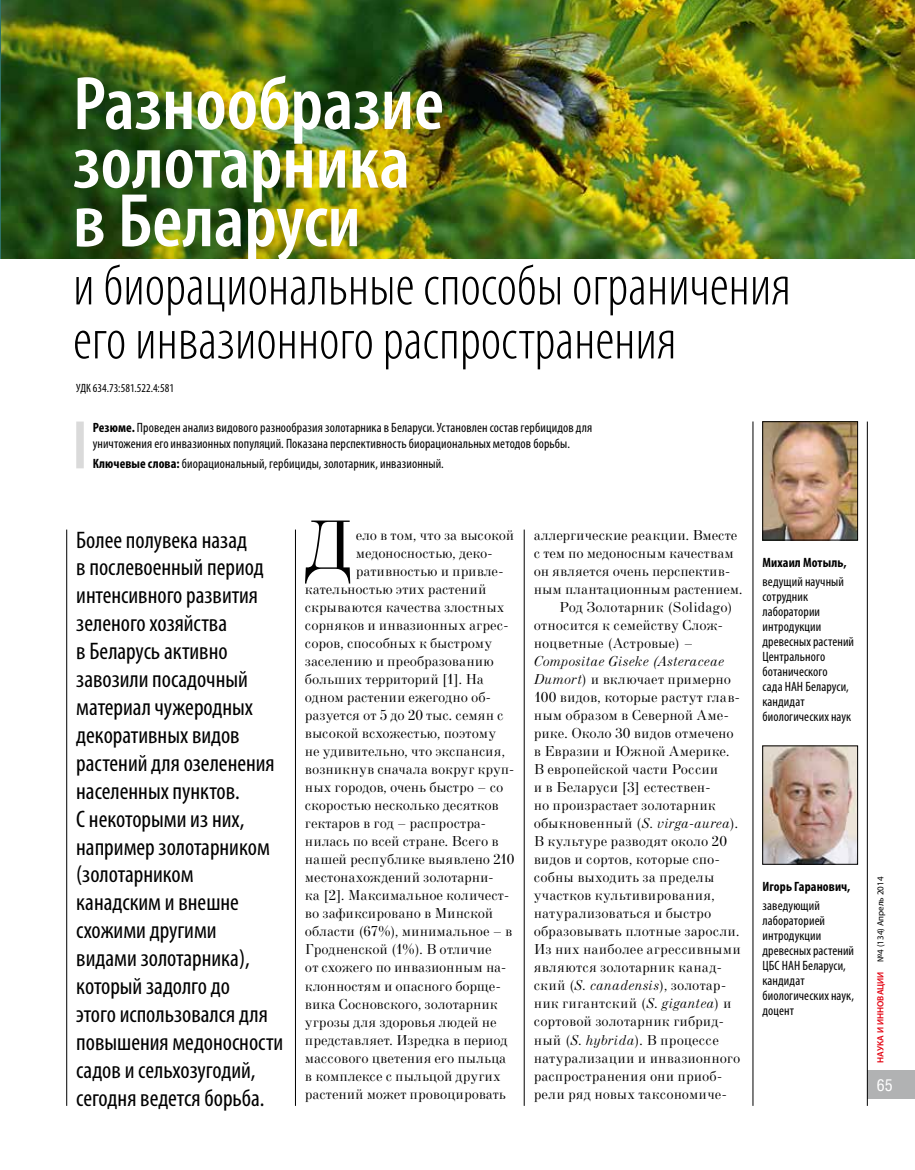
<style>
.page{position:relative;width:915px;height:1170px;background:#fff}
.page>*{position:absolute;margin:0;border:0;box-sizing:border-box;transform-origin:0 0}
.t1{font:600 condensed 76.5px/58.5px "Myriad Pro";color:#fff}
.t2{font:68.85px "New Standard C";color:#000}
.t3{font:300 condensed 57px/54px "Myriad Pro";color:#000}
.t4{font:condensed 24px/27.9px "Myriad Pro";color:#000}
.t5{font:16.5px "Helios Cond";color:#fff}
.t6{font:14.25px/18px "New Standard C";color:#000}
.t7{font:14.25px "New Standard C";letter-spacing:-.02em;color:#000}
.t8{font:condensed 13.5px/15px "Myriad Pro";letter-spacing:.01em;color:#000}
.t9{font:700 condensed 13.5px "Myriad Pro";letter-spacing:.005em;color:#000}
.t10{font:condensed 12px "Myriad Pro";letter-spacing:.005em;color:#000}
.t11{font:9px "Myriad Pro";color:#000}
.s1{font-weight:700}
.s2{font-style:italic}
.s3{font-weight:600;color:#e3000f}
</style>
<div class="page">
<div style="left:867px;top:1069px;width:47px;height:29px;background:#b1b2b3"></div>
<img style="left:1px;top:0;width:913px;height:258px">
<hr style="left:866px;top:421px;width:1px;height:684px;background:#000">
<hr style="left:66px;top:529px;width:1px;height:576px;background:#000">
<hr style="left:295px;top:529px;width:1px;height:576px;background:#000">
<hr style="left:523px;top:529px;width:1px;height:576px;background:#000">
<hr style="left:752px;top:421px;width:1px;height:684px;background:#000">
<div style="left:76px;top:421px;width:8px;height:47px;background:#dadada"></div>
<img style="left:764px;top:423px;width:91px;height:115px">
<div style="left:762px;top:421px;width:95px;height:119px;border:1px solid #000"></div>
<img style="left:764px;top:747px;width:91px;height:115px">
<div style="left:762px;top:745px;width:95px;height:119px;border:1px solid #000"></div>
<hr style="left:0;top:52px;width:2px;height:57px;background:#5f0749;opacity:.71">
<h1 class="t1" style="left:73px;top:76px;width:372px">Разнообразие золотарника в Беларуси</h1>
<h3 class="t3" style="left:73px;top:260px;width:719px">и биорациональные способы ограничения его инвазионного распространения</h3>
<p class="t10" style="left:76px;top:382px;width:99px">УДК 634.73:581.522.4:581</p>
<p class="t8" style="left:93px;top:419px;width:501px;line-height:16.2px"><span class="s1">Резюме.</span> Проведен анализ видового разнообразия золотарника в Беларуси. Установлен состав гербицидов для уничтожения его инвазионных популяций. Показана перспективность биорациональных методов борьбы.</p>
<p class="t8" style="left:93px;top:456px;width:352px"><span class="s1">Ключевые слова:</span> биорациональный, гербициды, золотарник, инвазионный.</p>
<p class="t4" style="left:76px;top:526px;width:208px">Более полувека назад<br>в послевоенный период интенсивного развития зеленого хозяйства<br>в Беларусь активно завозили посадочный материал чужеродных декоративных видов растений для озеленения населенных пунктов.<br>С некоторыми из них, например золотарником (золотарником канадским и внешне схожими другими видами золотарника), который задолго до<br>этого использовался для повышения медоносности садов и сельхозугодий, сегодня ведется борьба.</p>
<h2 class="t2" style="left:302px;top:507px;width:52px">Д</h2>
<p class="t7" style="left:356px;top:527px;width:160px">ело в том, что за высокой</p>
<p class="t7" style="left:356px;top:545px;width:138px">медоносностью, деко-</p>
<p class="t6" style="left:356px;top:562px;width:149px">ративностью и привле-</p>
<p class="t6" style="left:305px;top:580px;width:183px">кательностью этих растений</p>
<p class="t6" style="left:305px;top:598px;width:201px">скрываются качества злостных</p>
<p class="t6" style="left:305px;top:616px;width:205px">сорняков и инвазионных агрес-</p>
<p class="t6" style="left:305px;top:634px;width:188px">соров, способных к быстрому</p>
<p class="t6" style="left:305px;top:652px;width:190px">заселению и преобразованию</p>
<p class="t6" style="left:305px;top:670px;width:180px">больших территорий [1]. На</p>
<p class="t6" style="left:305px;top:688px;width:188px">одном растении ежегодно об-</p>
<p class="t6" style="left:305px;top:706px;width:200px">разуется от 5 до 20 тыс. семян с</p>
<p class="t6" style="left:305px;top:724px;width:192px">высокой всхожестью, поэтому</p>
<p class="t6" style="left:305px;top:742px;width:202px">не удивительно, что экспансия,</p>
<p class="t6" style="left:305px;top:760px;width:211px">возникнув сначала вокруг круп-</p>
<p class="t6" style="left:305px;top:778px;width:200px">ных городов, очень быстро – со</p>
<p class="t6" style="left:305px;top:796px;width:195px">скоростью несколько десятков</p>
<p class="t6" style="left:305px;top:814px;width:183px">гектаров в год – распростра-</p>
<p class="t6" style="left:305px;top:832px;width:195px">нилась по всей стране. Всего в</p>
<p class="t6" style="left:305px;top:850px;width:211px">нашей республике выявлено 210</p>
<p class="t6" style="left:305px;top:868px;width:190px">местонахождений золотарни-</p>
<p class="t6" style="left:305px;top:886px;width:206px">ка [2]. Максимальное количест-</p>
<p class="t7" style="left:305px;top:905px;width:190px">во зафиксировано в Минской</p>
<p class="t6" style="left:305px;top:922px;width:209px">области (67%), минимальное – в</p>
<p class="t6" style="left:305px;top:940px;width:188px">Гродненской (1%). В отличие</p>
<p class="t6" style="left:305px;top:958px;width:203px">от схожего по инвазионным на-</p>
<p class="t7" style="left:305px;top:977px;width:197px">клонностям и опасного борще-</p>
<p class="t6" style="left:305px;top:994px;width:194px">вика Сосновского, золотарник</p>
<p class="t6" style="left:305px;top:1012px;width:193px">угрозы для здоровья людей не</p>
<p class="t6" style="left:305px;top:1030px;width:204px">представляет. Изредка в период</p>
<p class="t6" style="left:305px;top:1048px;width:203px">массового цветения его пыльца</p>
<p class="t6" style="left:305px;top:1066px;width:197px">в комплексе с пыльцой других</p>
<p class="t6" style="left:305px;top:1084px;width:202px">растений может провоцировать</p>
<p class="t6" style="left:533px;top:526px;width:205px">аллергические реакции. Вместе</p>
<p class="t6" style="left:533px;top:544px;width:202px">с тем по медоносным качествам</p>
<p class="t6" style="left:533px;top:562px;width:198px">он является очень перспектив-</p>
<p class="t6" style="left:533px;top:580px;width:210px">ным плантационным растением.</p>
<p class="t6" style="left:559px;top:598px;width:175px">Род Золотарник (Solidago)</p>
<p class="t6" style="left:533px;top:616px;width:191px">относится к семейству Слож-</p>
<p class="t6" style="left:533px;top:634px;width:161px">ноцветные (Астровые) –</p>
<p class="t6" style="left:533px;top:652px;width:208px"><span class="s2">Compositae Giseke (Asteraceae<br>Dumort</span>) и включает примерно<br>100 видов, которые растут глав&shy;ным образом в Северной Аме&shy;рике. Около 30 видов отмечено в Евразии и Южной Америке.<br>В европейской части России<br>и в Беларуси [3] естествен-<br>но произрастает золотарник обыкновенный (<span class="s2">S. virga-аurea</span>).<br>В культуре разводят около 20 видов и сортов, которые спо&shy;собны выходить за пределы участков культивирования, натурализоваться и быстро образовывать плотные заросли.<br>Из них наиболее агрессивными являются золотарник канад&shy;ский (<span class="s2">S. саnadensis</span>), золотар&shy;ник гигантский (<span class="s2">S. gigantea</span>) и сортовой золотарник гибрид&shy;ный (<span class="s2">S. hybrida</span>). В процессе натурализации и инвазионного распространения они приоб&shy;рели ряд новых таксономиче-</p>
<p class="t9" style="left:762px;top:554px;width:85px">Михаил Мотыль,</p>
<p class="t8" style="left:762px;top:574px;width:93px">ведущий научный сотрудник лаборатории интродукции древесных растений<br>Центрального ботанического<br>сада НАН Беларуси, кандидат биологических наук</p>
<p class="t9" style="left:762px;top:878px;width:89px">Игорь Гаранович,</p>
<p class="t8" style="left:762px;top:898px;width:93px">заведующий лабораторией интродукции древесных растений<br>ЦБС НАН Беларуси, кандидат биологических наук, доцент</p>
<p class="t11" style="left:875px;top:1062px;width:187px;rotate:-90deg"><span class="s3">НАУКА И ИННОВАЦИИ</span> №4 (134) Апрель 2014</p>
<p class="t5" style="left:876px;top:1074px;width:17px">65</p>
</div>
